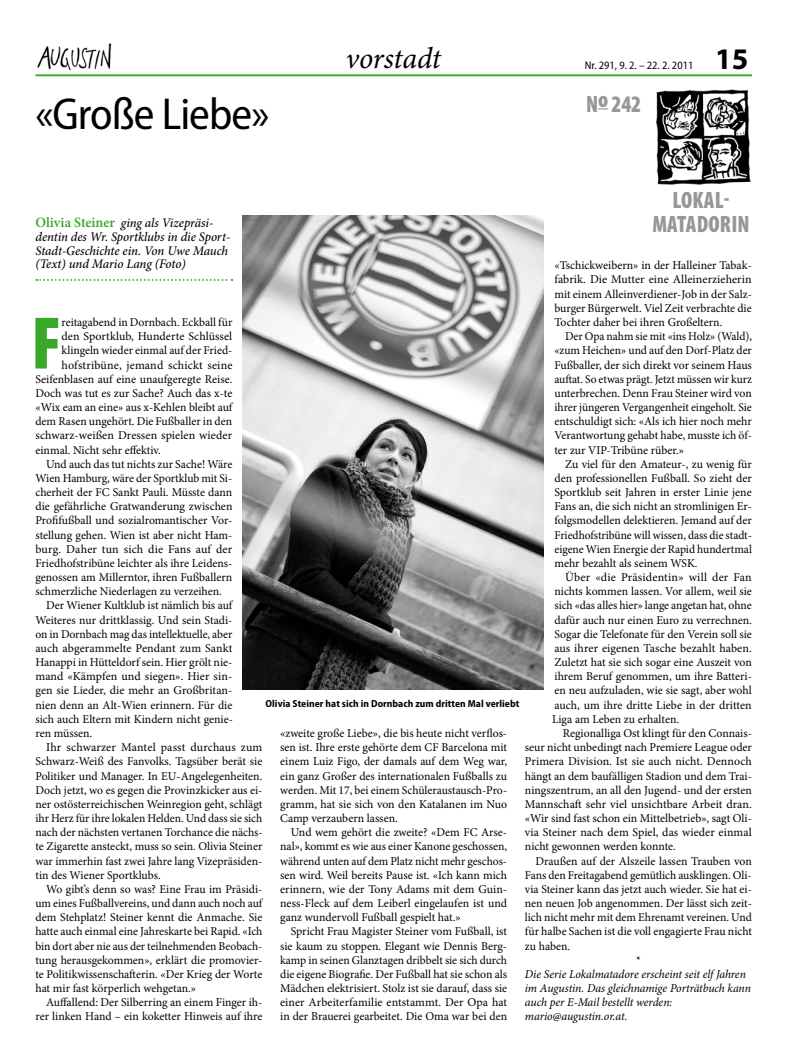
<style>
.page{position:relative;width:798px;height:1063px;background:#fff}
.page>*{position:absolute;margin:0;border:0;box-sizing:border-box;transform-origin:0 0}
.t1{font:900 condensed 75.12px "Myriad Pro";color:#37a829}
.t2{font:semi-condensed 45px "Myriad Pro";letter-spacing:-.02em;color:#000}
.t3{font:italic 30px "Minion Pro";letter-spacing:-.01em;color:#000}
.t4{font:700 30px "Myriad Pro";color:#000}
.t5{font:900 condensed 23.75px "Myriad Pro";letter-spacing:.01em;color:#97979b;scale:.95 1}
.t6{font:italic 500 13.12px/13.9px "Minion Pro";letter-spacing:-.01em;color:#000}
.t7{font:12px/14.1px "Minion Pro";color:#000;text-align:justify}
.t8{font:12px/14.1px "Minion Pro";color:#000;text-align:justify;scale:.96 1}
.t9{font:italic 12px/14.1px "Minion Pro";letter-spacing:-.01em;color:#000}
.t10{font:semi-condensed 11.25px "Myriad Pro";color:#000}
.t11{font:700 semi-condensed 10.25px "Myriad Pro";letter-spacing:.005em;color:#000}
.s1{font-weight:600;font-style:normal;font-size:14.38px;color:#37a829}
</style>
<div class="page">
<hr style="left:35px;top:74px;width:716px;height:2px;background:#37a829">
<img style="left:37px;top:43px;width:75px;height:28px">
<img style="left:656px;top:90px;width:94px;height:95px">
<svg style="left:36px;top:279px;width:196px;height:2px"></svg>
<img style="left:242px;top:215px;width:300px;height:474px">
<svg style="left:598px;top:108px;width:10px;height:2px"></svg>
<h2 class="t2" style="left:35px;top:90px;width:235px">«Große Liebe»</h2>
<h3 class="t3" style="left:346px;top:37px;width:97px">vorstadt</h3>
<p class="t10" style="left:584px;top:59px;width:110px">Nr. 291, 9. 2. – 22. 2. 2011</p>
<h3 class="t4" style="left:714px;top:39px;width:35px">15</h3>
<h3 class="t5" style="left:586px;top:91px;width:59px">N<sup>O</sup> 242</h3>
<h3 class="t5" style="left:672px;top:187px;width:61px">LOKAL-</h3>
<h3 class="t5" style="left:652px;top:211px;width:13px">MATADOR</h3>
<h3 class="t5" style="left:731px;top:211px;width:21px">IN</h3>
<p class="t6" style="left:35px;top:216px;width:196px"><span class="s1">Olivia Steiner</span> ging als Vizepräsi&shy;dentin des Wr. Sportklubs in die Sport-Stadt-Geschichte ein. Von Uwe Mauch (Text) und Mario Lang (Foto)</p>
<p class="t7" style="left:554px;top:258px;width:199px">«Tschickweibern» in der Halleiner Tabak&shy;fabrik. Die Mutter eine Alleinerzieherin mit einem Alleinverdiener-Job in der Salz&shy;burger Bürgerwelt. Viel Zeit verbrachte die Tochter daher bei ihren Großeltern.</p>
<p class="t8" style="left:554px;top:329px;width:207px;text-indent:11px">Der Opa nahm sie mit «ins Holz» (Wald), «zum Heichen» und auf den Dorf-Platz der Fußballer, der sich direkt vor seinem Haus auftat. So etwas prägt. Jetzt müssen wir kurz unterbrechen. Denn Frau Steiner wird von ihrer jüngeren Vergangenheit eingeholt. Sie entschuldigt sich: «Als ich hier noch mehr Verantwortung gehabt habe, musste ich öf&shy;ter zur VIP-Tribüne rüber.»</p>
<p class="t7" style="left:554px;top:457px;width:199px;text-indent:11px">Zu viel für den Amateur-, zu wenig für den professionellen Fußball. So zieht der Sportklub seit Jahren in erster Linie jene Fans an, die sich nicht an stromlinigen Er&shy;folgsmodellen delektieren. Jemand auf der Friedhofstribüne will wissen, dass die stadt&shy;eigene Wien Energie der Rapid hundertmal mehr bezahlt als seinem WSK.</p>
<p class="t7" style="left:552px;top:570px;width:201px;text-indent:13px">Über «die Präsidentin» will der Fan nichts kommen lassen. Vor allem, weil sie sich «das alles hier» lange angetan hat, ohne dafür auch nur einen Euro zu verrechnen.<br>Sogar die Telefonate für den Verein soll sie aus ihrer eigenen Tasche bezahlt haben.<br>Zuletzt hat sie sich sogar eine Auszeit von ihrem Beruf genommen, um ihre Batteri&shy;en neu aufzuladen, wie sie sagt, aber wohl auch, um ihre dritte Liebe in der dritten Liga am Leben zu erhalten.</p>
<p class="t7" style="left:524px;top:726px;width:228px;text-indent:38px">Regionalliga Ost klingt für den Connais&shy;seur nicht unbedingt nach Premiere League oder Primera Division. Ist sie auch nicht. Dennoch hängt an dem baufälligen Stadion und dem Trai&shy;ningszentrum, an all den Jugend- und der ersten Mannschaft sehr viel unsichtbare Arbeit dran. «Wir sind fast schon ein Mittelbetrieb», sagt Oli&shy;via Steiner nach dem Spiel, das wieder einmal nicht gewonnen werden konnte.</p>
<p class="t7" style="left:535px;top:854px;width:218px">Draußen auf der Alszeile lassen Trauben von</p>
<p class="t7" style="left:524px;top:868px;width:228px">Fans den Freitagabend gemütlich ausklingen. Oli-</p>
<p class="t7" style="left:524px;top:882px;width:228px">via Steiner kann das jetzt auch wieder. Sie hat ei-</p>
<p class="t7" style="left:524px;top:896px;width:228px">nen neuen Job angenommen. Der lässt sich zeit-</p>
<p class="t7" style="left:524px;top:910px;width:228px">lich nicht mehr mit dem Ehrenamt vereinen. Und</p>
<p class="t7" style="left:524px;top:925px;width:228px">für halbe Sachen ist die voll engagierte Frau nicht</p>
<p class="t7" style="left:524px;top:939px;width:47px">zu haben.</p>
<p class="t7" style="left:635px;top:953px;width:6px">*</p>
<p class="t9" style="left:524px;top:967px;width:227px">Die Serie Lokalmatadore erscheint seit elf Jahren im Augustin. Das gleichnamige Porträtbuch kann auch per E-Mail bestellt werden: mario@augustin.or.at.</p>
<h1 class="t1" style="left:31px;top:302px;width:32px">F</h1>
<p class="t7" style="left:62px;top:315px;width:172px">reitagabend in Dornbach. Eckball für</p>
<p class="t7" style="left:62px;top:329px;width:172px">den Sportklub, Hunderte Schlüssel</p>
<p class="t7" style="left:62px;top:343px;width:172px">klingeln wieder einmal auf der Fried-</p>
<p class="t7" style="left:62px;top:358px;width:172px">hofstribüne, jemand schickt seine</p>
<p class="t7" style="left:35px;top:372px;width:198px">Seifenblasen auf eine unaufgeregte Reise.</p>
<p class="t7" style="left:35px;top:386px;width:198px">Doch was tut es zur Sache? Auch das x-te</p>
<p class="t7" style="left:35px;top:400px;width:198px">«Wix eam an eine» aus x-Kehlen bleibt auf</p>
<p class="t7" style="left:35px;top:414px;width:198px">dem Rasen ungehört. Die Fußballer in den</p>
<p class="t7" style="left:35px;top:429px;width:198px">schwarz-weißen Dressen spielen wieder</p>
<p class="t7" style="left:35px;top:443px;width:127px">einmal. Nicht sehr effektiv.</p>
<p class="t7" style="left:46px;top:457px;width:188px">Und auch das tut nichts zur Sache! Wäre</p>
<p class="t7" style="left:35px;top:471px;width:198px">Wien Hamburg, wäre der Sportklub mit Si-</p>
<p class="t7" style="left:35px;top:485px;width:198px">cherheit der FC Sankt Pauli. Müsste dann</p>
<p class="t7" style="left:35px;top:499px;width:198px">die gefährliche Gratwanderung zwischen</p>
<p class="t7" style="left:35px;top:514px;width:198px">Profifußball und sozialromantischer Vor-</p>
<p class="t7" style="left:35px;top:528px;width:198px">stellung gehen. Wien ist aber nicht Ham-</p>
<p class="t7" style="left:35px;top:542px;width:198px">burg. Daher tun sich die Fans auf der</p>
<p class="t7" style="left:35px;top:556px;width:198px">Friedhofstribüne leichter als ihre Leidens-</p>
<p class="t7" style="left:35px;top:570px;width:198px">genossen am Millerntor, ihren Fußballern</p>
<p class="t7" style="left:35px;top:584px;width:188px">schmerzliche Niederlagen zu verzeihen.</p>
<p class="t7" style="left:46px;top:599px;width:188px">Der Wiener Kultklub ist nämlich bis auf</p>
<p class="t7" style="left:35px;top:613px;width:198px">Weiteres nur drittklassig. Und sein Stadi-</p>
<p class="t8" style="left:35px;top:627px;width:206px">on in Dornbach mag das intellektuelle, aber</p>
<p class="t7" style="left:35px;top:641px;width:198px">auch abgerammelte Pendant zum Sankt</p>
<p class="t7" style="left:35px;top:655px;width:198px">Hanappi in Hütteldorf sein. Hier grölt nie-</p>
<p class="t7" style="left:35px;top:669px;width:198px">mand «Kämpfen und siegen». Hier sin-</p>
<p class="t7" style="left:35px;top:684px;width:198px">gen sie Lieder, die mehr an Großbritan-</p>
<p class="t7" style="left:35px;top:698px;width:198px">nien denn an Alt-Wien erinnern. Für die</p>
<p class="t7" style="left:35px;top:712px;width:199px">sich auch Eltern mit Kindern nicht genie-</p>
<p class="t7" style="left:35px;top:726px;width:58px">ren müssen.</p>
<p class="t7" style="left:46px;top:740px;width:218px">Ihr schwarzer Mantel passt durchaus zum</p>
<p class="t7" style="left:35px;top:755px;width:228px">Schwarz-Weiß des Fanvolks. Tagsüber berät sie</p>
<p class="t7" style="left:35px;top:769px;width:228px">Politiker und Manager. In EU-Angelegenheiten.</p>
<p class="t7" style="left:35px;top:783px;width:228px">Doch jetzt, wo es gegen die Provinzkicker aus ei-</p>
<p class="t7" style="left:35px;top:797px;width:228px">ner ostösterreichischen Weinregion geht, schlägt</p>
<p class="t8" style="left:35px;top:811px;width:238px">ihr Herz für ihre lokalen Helden. Und dass sie sich</p>
<p class="t7" style="left:35px;top:825px;width:228px">nach der nächsten vertanen Torchance die nächs-</p>
<p class="t7" style="left:35px;top:840px;width:228px">te Zigarette ansteckt, muss so sein. Olivia Steiner</p>
<p class="t7" style="left:35px;top:854px;width:228px">war immerhin fast zwei Jahre lang Vizepräsiden-</p>
<p class="t7" style="left:35px;top:868px;width:127px">tin des Wiener Sportklubs.</p>
<p class="t7" style="left:46px;top:882px;width:218px">Wo gibt’s denn so was? Eine Frau im Präsidi-</p>
<p class="t7" style="left:35px;top:896px;width:228px">um eines Fußballvereins, und dann auch noch auf</p>
<p class="t7" style="left:35px;top:910px;width:228px">dem Stehplatz! Steiner kennt die Anmache. Sie</p>
<p class="t7" style="left:35px;top:925px;width:228px">hatte auch einmal eine Jahreskarte bei Rapid. «Ich</p>
<p class="t8" style="left:35px;top:939px;width:238px">bin dort aber nie aus der teilnehmenden Beobach-</p>
<p class="t7" style="left:35px;top:953px;width:228px">tung herausgekommen», erklärt die promovier-</p>
<p class="t7" style="left:35px;top:967px;width:228px">te Politikwissenschafterin. «Der Krieg der Worte</p>
<p class="t7" style="left:35px;top:981px;width:162px">hat mir fast körperlich wehgetan.»</p>
<p class="t7" style="left:46px;top:995px;width:218px">Auffallend: Der Silberring an einem Finger ih-</p>
<p class="t7" style="left:35px;top:1010px;width:228px">rer linken Hand – ein koketter Hinweis auf ihre</p>
<p class="t11" style="left:265px;top:698px;width:255px">Olivia Steiner hat sich in Dornbach zum dritten Mal verliebt</p>
<p class="t7" style="left:280px;top:726px;width:228px">«zweite große Liebe», die bis heute nicht verflos&shy;sen ist. Ihre erste gehörte dem CF Barcelona mit einem Luiz Figo, der damals auf dem Weg war, ein ganz Großer des internationalen Fußballs zu werden. Mit 17, bei einem Schüleraustausch-Pro&shy;gramm, hat sie sich von den Katalanen im Nuo Camp verzaubern lassen.</p>
<p class="t7" style="left:280px;top:825px;width:228px;text-indent:11px">Und wem gehört die zweite? «Dem FC Arse&shy;nal», kommt es wie aus einer Kanone geschossen, während unten auf dem Platz nicht mehr geschos&shy;sen wird. Weil bereits Pause ist. «Ich kann mich erinnern, wie der Tony Adams mit dem Guin&shy;ness-Fleck auf dem Leiberl eingelaufen ist und ganz wundervoll Fußball gespielt hat.»</p>
<p class="t7" style="left:280px;top:925px;width:228px;text-indent:11px">Spricht Frau Magister Steiner vom Fußball, ist sie kaum zu stoppen. Elegant wie Dennis Berg&shy;kamp in seinen Glanztagen dribbelt sie sich durch die eigene Biografie. Der Fußball hat sie schon als Mädchen elektrisiert. Stolz ist sie darauf, dass sie einer Arbeiterfamilie entstammt. Der Opa hat in der Brauerei gearbeitet. Die Oma war bei den</p>
</div>
